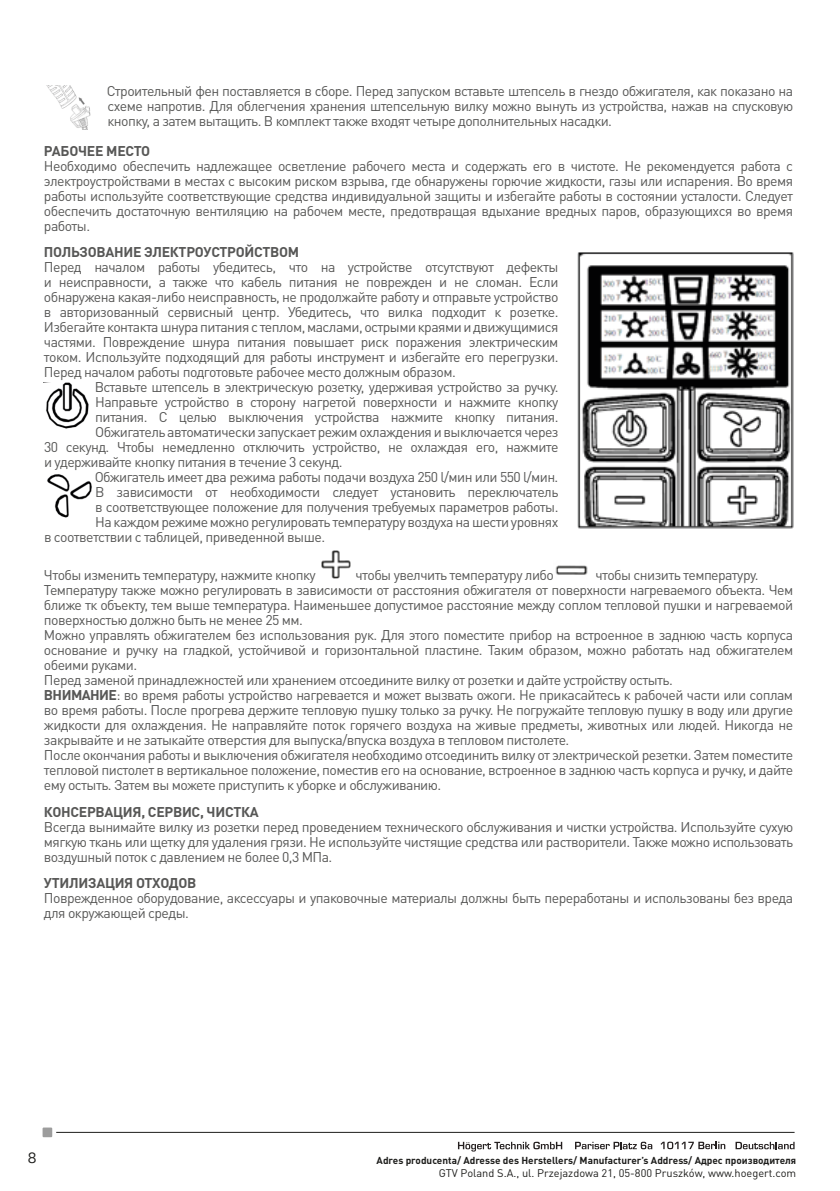
<style>
.page{position:relative;width:840px;height:1191px;background:#fff}
.page>*{position:absolute;margin:0;border:0;box-sizing:border-box;transform-origin:0 0}
.t1{font:16px "Merel";color:#1d1d1b}
.t2{font:14px/15px "DIN Pro";letter-spacing:-.04em;color:#575756;text-align:justify}
.t3{font:700 14px "DIN Pro";letter-spacing:-.02em;color:#575756}
.t4{font:11px "DIN Pro";color:#1d1d1b}
.t5{font:700 10px "DIN Pro";color:#1d1d1b}
.s1{font-weight:700}
</style>
<div class="page">
<svg style="left:43px;top:1127px;width:9px;height:10px"></svg>
<hr style="left:56px;top:1131px;width:738px;height:1px;background:#1d1d1b">
<svg style="left:458px;top:1141px;width:104px;height:10px"></svg>
<svg style="left:575px;top:1141px;width:77px;height:8px"></svg>
<svg style="left:660px;top:1141px;width:65px;height:8px"></svg>
<svg style="left:735px;top:1141px;width:59px;height:8px"></svg>
<img style="left:46px;top:85px;width:45px;height:45px">
<img style="left:46px;top:383px;width:43px;height:46px">
<img style="left:47px;top:474px;width:45px;height:44px">
<img style="left:321px;top:550px;width:30px;height:29px">
<img style="left:555px;top:565px;width:33px;height:10px">
<img style="left:577px;top:252px;width:215px;height:276px">
<p class="t2" style="left:107px;top:83px;width:687px">Строительный фен поставляется в сборе. Перед запуском вставьте штепсель в гнездо обжигателя, как показано на схеме напротив. Для облегчения хранения штепсельную вилку можно вынуть из устройства, нажав на спусковую кнопку, а затем вытащить. В комплект также входят четыре дополнительных насадки.</p>
<p class="t3" style="left:44px;top:141px;width:108px">РАБОЧЕЕ МЕСТО</p>
<p class="t2" style="left:44px;top:158px;width:750px">Необходимо обеспечить надлежащее осветление рабочего места и содержать его в чистоте. Не рекомендуется работа с электроустройствами в местах с высоким риском взрыва, где обнаружены горючие жидкости, газы или испарения. Во время работы используйте соответствующие средства индивидуальной защиты и избегайте работы в состоянии усталости. Следует обеспечить достаточную вентиляцию на рабочем месте, предотвращая вдыхание вредных паров, образующихся во время работы.</p>
<p class="t3" style="left:44px;top:242px;width:256px">ПОЛЬЗОВАНИЕ ЭЛЕКТРОУСТРОЙСТВОМ</p>
<p class="t2" style="left:44px;top:259px;width:515px">Перед началом работы убедитесь, что на устройстве отсутствуют дефекты и неисправности, а также что кабель питания не поврежден и не сломан. Если обнаружена какая-либо неисправность, не продолжайте работу и отправьте устройство в авторизованный сервисный центр. Убедитесь, что вилка подходит к розетке.<br>Избегайте контакта шнура питания с теплом, маслами, острыми краями и движущимися частями. Повреждение шнура питания повышает риск поражения электрическим током. Используйте подходящий для работы инструмент и избегайте его перегрузки.<br>Перед началом работы подготовьте рабочее место должным образом.</p>
<p class="t2" style="left:95px;top:379px;width:465px">Вставьте штепсель в электрическую розетку, удерживая устройство за ручку.</p>
<p class="t2" style="left:95px;top:394px;width:464px">Направьте устройство в сторону нагретой поверхности и нажмите кнопку</p>
<p class="t2" style="left:95px;top:409px;width:464px">питания. С целью выключения устройства нажмите кнопку питания.</p>
<p class="t2" style="left:95px;top:424px;width:464px">Обжигатель автоматически запускает режим охлаждения и выключается через</p>
<p class="t2" style="left:44px;top:439px;width:515px">30 секунд. Чтобы немедленно отключить устройство, не охлаждая его, нажмите</p>
<p class="t2" style="left:44px;top:454px;width:300px">и удерживайте кнопку питания в течение 3 секунд.</p>
<p class="t2" style="left:95px;top:469px;width:465px">Обжигатель имеет два режима работы подачи воздуха 250 l/мин или 550 l/мин.</p>
<p class="t2" style="left:95px;top:484px;width:464px">В зависимости от необходимости следует установить переключатель</p>
<p class="t2" style="left:95px;top:499px;width:464px">в соответствующее положение для получения требуемых параметров работы.</p>
<p class="t2" style="left:95px;top:514px;width:464px">На каждом режиме можно регулировать температуру воздуха на шести уровнях</p>
<p class="t2" style="left:44px;top:529px;width:282px">в соответствии с таблицей, приведенной выше.</p>
<p class="t2" style="left:44px;top:567px;width:273px">Чтобы изменить температуру, нажмите кнопку</p>
<p class="t2" style="left:355px;top:567px;width:200px">чтобы увелчить температуру либо</p>
<p class="t2" style="left:44px;top:567px;width:750px;text-align:left;text-indent:551px">чтобы снизить температуру.<br>Температуру также можно регулировать в зависимости от расстояния обжигателя от поверхности нагреваемого объекта. Чем ближе тк объекту, тем выше температура. Наименьшее допустимое расстояние между соплом тепловой пушки и нагреваемой поверхностью должно быть не менее 25 мм.<br>Можно управлять обжигателем без использования рук. Для этого поместите прибор на встроенное в заднюю часть корпуса основание и ручку на гладкой, устойчивой и горизонтальной пластине. Таким образом, можно работать над обжигателем обеими руками.<br>Перед заменой принадлежностей или хранением отсоедините вилку от розетки и дайте устройству остыть.<br><span class="s1">ВНИМАНИЕ</span>: во время работы устройство нагревается и может вызвать ожоги. Не прикасайтесь к рабочей части или соплам во время работы. После прогрева держите тепловую пушку только за ручку. Не погружайте тепловую пушку в воду или другие жидкости для охлаждения. Не направляйте поток горячего воздуха на живые предметы, животных или людей. Никогда не закрывайте и не затыкайте отверстия для выпуска/впуска воздуха в тепловом пистолете.<br>После окончания работы и выключения обжигателя необходимо отсоединить вилку от электрической резетки. Затем поместите тепловой пистолет в вертикальное положение, поместив его на основание, встроенное в заднюю часть корпуса и ручку, и дайте ему остыть. Затем вы можете приступить к уборке и обслуживанию.</p>
<p class="t3" style="left:44px;top:802px;width:216px">КОНСЕРВАЦИЯ, СЕРВИС, ЧИСТКА</p>
<p class="t2" style="left:44px;top:818px;width:750px">Всегда вынимайте вилку из розетки перед проведением технического обслуживания и чистки устройства. Используйте сухую мягкую ткань или щетку для удаления грязи. Не используйте чистящие средства или растворители. Также можно использовать воздушный поток с давлением не более 0,3 МПа.</p>
<p class="t3" style="left:44px;top:873px;width:154px">УТИЛИЗАЦИЯ ОТХОДОВ</p>
<p class="t2" style="left:44px;top:890px;width:750px">Поврежденное оборудование, аксессуары и упаковочные материалы должны быть переработаны и использованы без вреда для окружающей среды.</p>
<p class="t1" style="left:28px;top:1145px;width:10px">8</p>
<p class="t5" style="left:376px;top:1153px;width:421px">Adres producenta/ Adresse des Herstellers/ Manufacturer’s Address/ Адрес производителя</p>
<p class="t4" style="left:438px;top:1165px;width:359px">GTV Poland S.A., ul. Przejazdowa 21, 05-800 Pruszków, www.hoegert.com</p>
</div>
